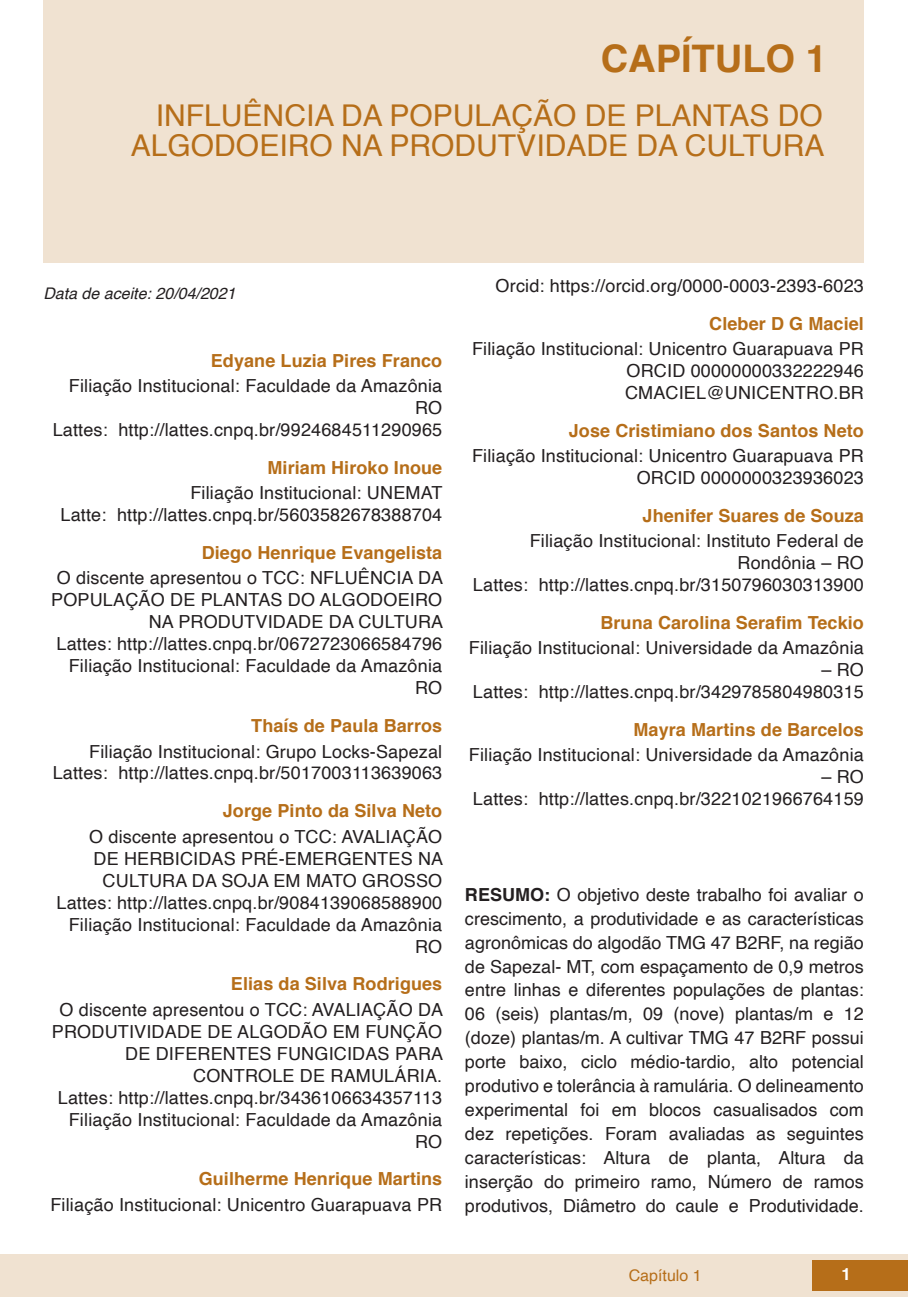
<style>
.page{position:relative;width:908px;height:1304px;background:#fff}
.page>*{position:absolute;margin:0;border:0;box-sizing:border-box;transform-origin:0 0}
.t1{font:700 38px "Helvetica";color:#b66e19}
.t2{font:30px/30px "Helvetica";color:#b66e19;text-align:right}
.t3{font:18px/22px "Helvetica";letter-spacing:.01em;color:#231f20;text-align:right}
.t4{font:700 18px "Helvetica";letter-spacing:.005em;color:#b66e19}
.t5{font:700 16.8px "Helvetica";color:#fff}
.t6{font:italic 16px "Helvetica";color:#231f20}
.t7{font:16px "Helvetica";color:#b66e19}
.s1{font-weight:700}
</style>
<div class="page">
<div style="left:0;top:1254px;width:906px;height:43px;background:#f0e2d1"></div>
<div style="left:812px;top:1261px;width:95px;height:30px;background:#b66e19"></div>
<div style="left:43px;top:0;width:820px;height:263px;background:#f0e2d1"></div>
<h1 class="t1" style="left:600px;top:28px;width:227px">CAPÍTULO 1</h1>
<h2 class="t2" style="left:131px;top:102px;width:694px">INFLUÊNCIA DA POPULAÇÃO DE PLANTAS DO<br>ALGODOEIRO NA PRODUTVIDADE DA CULTURA</h2>
<p class="t6" style="left:43px;top:280px;width:194px">Data de aceite: 20/04/2021</p>
<p class="t4" style="left:211px;top:346px;width:233px">Edyane Luzia Pires Franco</p>
<p class="t3" style="left:53px;top:376px;width:391px">Filiação Institucional: Faculdade da Amazônia<br>RO<br>Lattes: http://lattes.cnpq.br/9924684511290965</p>
<p class="t4" style="left:267px;top:453px;width:176px">Miriam Hiroko Inoue</p>
<p class="t3" style="left:60px;top:483px;width:383px">Filiação Institucional: UNEMAT<br>Latte: http://lattes.cnpq.br/5603582678388704</p>
<p class="t4" style="left:202px;top:538px;width:242px">Diego Henrique Evangelista</p>
<p class="t3" style="left:51px;top:568px;width:393px">O discente apresentou o TCC: NFLUÊNCIA DA POPULAÇÃO DE PLANTAS DO ALGODOEIRO NA PRODUTVIDADE DA CULTURA<br>Lattes: http://lattes.cnpq.br/0672723066584796<br>Filiação Institucional: Faculdade da Amazônia RO</p>
<p class="t4" style="left:251px;top:711px;width:192px">Thaís de Paula Barros</p>
<p class="t3" style="left:53px;top:741px;width:391px">Filiação Institucional: Grupo Locks-Sapezal<br>Lattes: http://lattes.cnpq.br/5017003113639063</p>
<p class="t4" style="left:223px;top:796px;width:221px">Jorge Pinto da Silva Neto</p>
<p class="t3" style="left:56px;top:826px;width:388px">O discente apresentou o TCC: AVALIAÇÃO<br>DE HERBICIDAS PRÉ-EMERGENTES NA CULTURA DA SOJA EM MATO GROSSO Lattes: http://lattes.cnpq.br/9084139068588900<br>Filiação Institucional: Faculdade da Amazônia RO</p>
<p class="t4" style="left:231px;top:969px;width:213px">Elias da Silva Rodrigues</p>
<p class="t3" style="left:52px;top:999px;width:392px">O discente apresentou o TCC: AVALIAÇÃO DA PRODUTIVIDADE DE ALGODÃO EM FUNÇÃO DE DIFERENTES FUNGICIDAS PARA CONTROLE DE RAMULÁRIA.<br>Lattes: http://lattes.cnpq.br/3436106634357113<br>Filiação Institucional: Faculdade da Amazônia RO</p>
<p class="t4" style="left:199px;top:1164px;width:245px">Guilherme Henrique Martins</p>
<p class="t3" style="left:50px;top:1194px;width:393px">Filiação Institucional: Unicentro Guarapuava PR</p>
<p class="t3" style="left:495px;top:275px;width:369px">Orcid: https://orcid.org/0000-0003-2393-6023</p>
<p class="t4" style="left:709px;top:309px;width:156px">Cleber D G Maciel</p>
<p class="t3" style="left:624px;top:338px;width:240px;text-align:justify;text-indent:-153px">Filiação Institucional: Unicentro Guarapuava PR ORCID 00000000332222946<br>CMACIEL@UNICENTRO.BR</p>
<p class="t4" style="left:568px;top:416px;width:296px">Jose Cristimiano dos Santos Neto</p>
<p class="t3" style="left:472px;top:445px;width:393px">Filiação Institucional: Unicentro Guarapuava PR<br>ORCID 0000000323936023</p>
<p class="t4" style="left:642px;top:501px;width:223px">Jhenifer Suares de Souza</p>
<p class="t3" style="left:473px;top:530px;width:392px">Filiação Institucional: Instituto Federal de<br>Rondônia – RO<br>Lattes: http://lattes.cnpq.br/3150796030313900</p>
<p class="t4" style="left:600px;top:608px;width:265px">Bruna Carolina Serafim Teckio</p>
<p class="t3" style="left:468px;top:637px;width:396px">Filiação Institucional: Universidade da Amazônia</p>
<p class="t3" style="left:473px;top:659px;width:392px">– RO<br>Lattes: http://lattes.cnpq.br/3429785804980315</p>
<p class="t4" style="left:633px;top:715px;width:232px">Mayra Martins de Barcelos</p>
<p class="t3" style="left:468px;top:744px;width:396px">Filiação Institucional: Universidade da Amazônia</p>
<p class="t3" style="left:473px;top:766px;width:392px">– RO<br>Lattes: http://lattes.cnpq.br/3221021966764159</p>
<p class="t3" style="left:465px;top:883px;width:400px;line-height:24px;text-align:justify"><span class="s1">RESUMO:</span> O objetivo deste trabalho foi avaliar o crescimento, a produtividade e as características agronômicas do algodão TMG 47 B2RF, na região de Sapezal- MT, com espaçamento de 0,9 metros entre linhas e diferentes populações de plantas:<br>06 (seis) plantas/m, 09 (nove) plantas/m e 12 (doze) plantas/m. A cultivar TMG 47 B2RF possui porte baixo, ciclo médio-tardio, alto potencial produtivo e tolerância à ramulária. O delineamento experimental foi em blocos casualisados com dez repetições. Foram avaliadas as seguintes características: Altura de planta, Altura da inserção do primeiro ramo, Número de ramos produtivos, Diâmetro do caule e Produtividade.</p>
<p class="t7" style="left:628px;top:1263px;width:74px">Capítulo 1</p>
<p class="t5" style="left:841px;top:1261px;width:11px">1</p>
</div>
